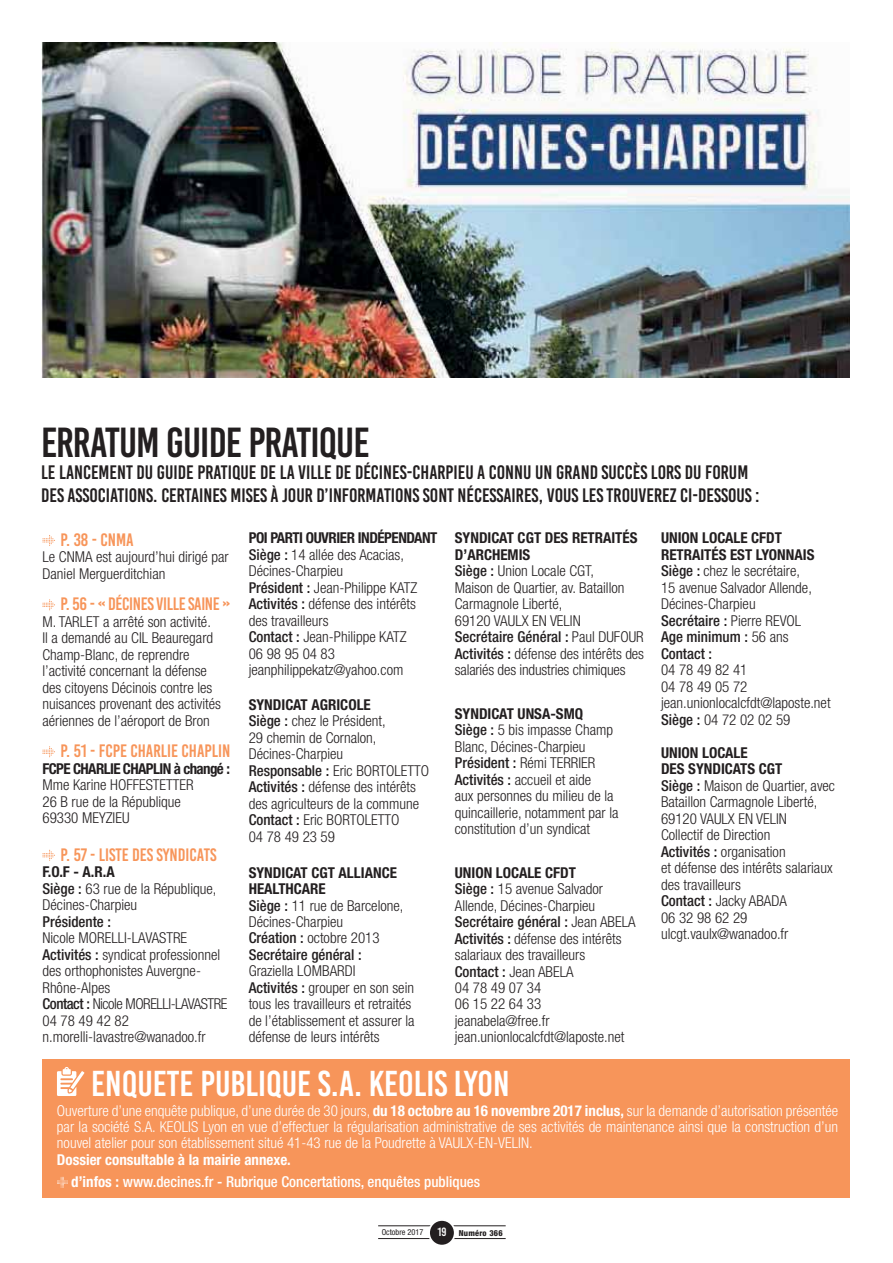
<style>
.page{position:relative;width:893px;height:1263px;background:#fff}
.page>*{position:absolute;margin:0;border:0;box-sizing:border-box;transform-origin:0 0}
.t1{font:42px "Bebas Kai";letter-spacing:-.02em;color:#231f20}
.t2{font:36px "Bebas Kai";color:#fff}
.t3{font:19.5px/22.5px "Bebas Kai";color:#231f20}
.t4{font:18px "Bebas Kai";color:#f7955a}
.t5{font:18px "Bebas Kai";letter-spacing:-.02em;color:#f7955a}
.t6{font:300 condensed 15px/16.5px "Helvetica Neue";color:#231f20}
.t7{font:300 condensed 15px/16.5px "Helvetica Neue";color:#fff;text-align:justify}
.t8{font:500 condensed 15px/22.5px "Helvetica Neue";color:#fff}
.t9{font:700 condensed 15px "Helvetica Neue";letter-spacing:-.04em;color:#231f20}
.t10{font:500 condensed 15px "Helvetica Neue";color:#231f20}
.t11{font:condensed 8.25px "Helvetica Neue";color:#231f20}
.s1{font-weight:700}
.s2{font-weight:500}
.s3{font-family:"Bebas Kai";font-stretch:normal;font-size:12px;color:#fff}
.s4{font-weight:800}
</style>
<div class="page">
<hr style="left:378px;top:1238px;width:128px;height:1px;background:#231f20">
<hr style="left:378px;top:1226px;width:128px;height:1px;background:#231f20">
<div style="left:429px;top:1220px;width:26px;height:26px;background:#231f20;border-radius:50%"></div>
<div style="left:428px;top:1219px;width:28px;height:28px;border:2px solid #fff;border-radius:50%"></div>
<div style="left:43px;top:1060px;width:807px;height:138px;background:#f7955a"></div>
<svg style="left:57px;top:1067px;width:27px;height:29px"></svg>
<svg style="left:57px;top:1177px;width:11px;height:11px"></svg>
<svg style="left:43px;top:535px;width:12px;height:11px"></svg>
<svg style="left:43px;top:599px;width:12px;height:11px"></svg>
<svg style="left:43px;top:746px;width:12px;height:11px"></svg>
<svg style="left:43px;top:850px;width:12px;height:11px"></svg>
<img style="left:41px;top:43px;width:808px;height:335px">
<h1 class="t1" style="left:41px;top:418px;width:330px">ERRATUM GUIDE PRATIQUE</h1>
<h3 class="t3" style="left:41px;top:461px;width:720px">LE LANCEMENT DU GUIDE PRATIQUE DE LA VILLE DE DÉCINES-CHARPIEU A CONNU UN GRAND SUCCÈS LORS DU FORUM<br>DES ASSOCIATIONS. CERTAINES MISES À JOUR D’INFORMATIONS SONT NÉCESSAIRES, VOUS LES TROUVEREZ CI-DESSOUS :</h3>
<p class="t4" style="left:60px;top:529px;width:75px">P. 38 - CNMA</p>
<p class="t6" style="left:43px;top:550px;width:188px">Le CNMA est aujourd’hui dirigé par<br>Daniel Merguerditchian</p>
<p class="t5" style="left:60px;top:594px;width:161px">P. 56 - DÉCINES VILLE SAINE</p>
<p class="t6" style="left:43px;top:615px;width:180px">M. TARLET a arrêté son activité.<br>Il a demandé au CIL Beauregard<br>Champ-Blanc, de reprendre l’activité concernant la défense des citoyens Décinois contre les nuisances provenant des activités aériennes de l’aéroport de Bron</p>
<p class="t4" style="left:60px;top:741px;width:171px">P. 51 - FCPE CHARLIE CHAPLIN</p>
<p class="t9" style="left:43px;top:763px;width:189px">FCPE CHARLIE CHAPLIN à changé :</p>
<p class="t6" style="left:43px;top:778px;width:153px">Mme Karine HOFFESTETTER<br>26 B rue de la République<br>69330 MEYZIEU</p>
<p class="t4" style="left:60px;top:844px;width:157px">P. 57 - LISTE DES SYNDICATS</p>
<p class="t6" style="left:43px;top:865px;width:175px"><span class="s1">F.O.F - A.R.A<br></span><span class="s2">Siège :</span> 63 rue de la République,<br>Décines-Charpieu</p>
<p class="t10" style="left:43px;top:916px;width:70px">Présidente :</p>
<p class="t6" style="left:43px;top:931px;width:186px">Nicole MORELLI-LAVASTRE<br><span class="s2">Activités :</span> syndicat professionnel des orthophonistes Auvergne-<br>Rhône-Alpes<br><span class="s2">Contact :</span> Nicole MORELLI-LAVASTRE<br>04 78 49 42 82 n.morelli-lavastre@wanadoo.fr</p>
<p class="t6" style="left:249px;top:531px;width:190px"><span class="s1">POI PARTI OUVRIER INDÉPENDANT<br></span><span class="s2">Siège :</span> 14 allée des Acacias,<br>Décines-Charpieu<br><span class="s2">Président :</span> Jean-Philippe KATZ<br><span class="s2">Activités :</span> défense des intérêts des travailleurs<br><span class="s2">Contact :</span> Jean-Philippe KATZ<br>06 98 95 04 83 jeanphilippekatz@yahoo.com</p>
<p class="t6" style="left:249px;top:697px;width:182px"><span class="s1">SYNDICAT AGRICOLE<br></span><span class="s2">Siège :</span> chez le Président,<br>29 chemin de Cornalon,<br>Décines-Charpieu<br><span class="s2">Responsable :</span> Eric BORTOLETTO<br><span class="s2">Activités :</span> défense des intérêts des agriculteurs de la commune<br><span class="s2">Contact :</span> Eric BORTOLETTO<br>04 78 49 23 59</p>
<p class="t6" style="left:249px;top:865px;width:156px"><span class="s1">SYNDICAT CGT ALLIANCE<br>HEALTHCARE<br></span><span class="s2">Siège :</span> 11 rue de Barcelone,<br>Décines-Charpieu<br><span class="s2">Création :</span> octobre 2013<br><span class="s2">Secrétaire général :</span></p>
<p class="t6" style="left:249px;top:964px;width:167px">Graziella LOMBARDI<br><span class="s2">Activités :</span> grouper en son sein tous les travailleurs et retraités de l’établissement et assurer la défense de leurs intérêts</p>
<p class="t6" style="left:455px;top:531px;width:191px"><span class="s1">SYNDICAT CGT DES RETRAITÉS<br>D’ARCHEMIS<br></span><span class="s2">Siège :</span> Union Locale CGT,<br>Maison de Quartier, av. Bataillon<br>Carmagnole Liberté,<br>69120 VAULX EN VELIN<br><span class="s2">Secrétaire Général :</span> Paul DUFOUR<br><span class="s2">Activités :</span> défense des intérêts des salariés des industries chimiques</p>
<p class="t6" style="left:455px;top:706px;width:165px"><span class="s1">SYNDICAT UNSA-SMQ<br></span><span class="s2">Siège :</span> 5 bis impasse Champ<br>Blanc, Décines-Charpieu<br><span class="s2">Président :</span> Rémi TERRIER<br><span class="s2">Activités :</span> accueil et aide<br>aux personnes du milieu de la quincaillerie, notamment par la constitution d’un syndicat</p>
<p class="t6" style="left:455px;top:865px;width:182px"><span class="s1">UNION LOCALE CFDT<br></span><span class="s2">Siège :</span> 15 avenue Salvador<br>Allende, Décines-Charpieu<br><span class="s2">Secrétaire général :</span> Jean ABELA<br><span class="s2">Activités :</span> défense des intérêts salariaux des travailleurs<br><span class="s2">Contact :</span> Jean ABELA<br>04 78 49 07 34<br>06 15 22 64 33 jeanabela@free.fr jean.unionlocalcfdt@laposte.net</p>
<p class="t6" style="left:661px;top:531px;width:155px"><span class="s1">UNION LOCALE CFDT<br>RETRAITÉS EST LYONNAIS<br></span><span class="s2">Siège :</span> chez le secrétaire,<br>15 avenue Salvador Allende,<br>Décines-Charpieu<br><span class="s2">Secrétaire :</span> Pierre REVOL<br><span class="s2">Age minimum :</span> 56 ans<br><span class="s2">Contact :</span></p>
<p class="t6" style="left:661px;top:663px;width:171px">04 78 49 82 41<br>04 78 49 05 72 jean.unionlocalcfdt@laposte.net<br><span class="s2">Siège :</span> 04 72 02 02 59</p>
<p class="t6" style="left:661px;top:745px;width:176px"><span class="s1">UNION LOCALE<br>DES SYNDICATS CGT<br></span><span class="s2">Siège :</span> Maison de Quartier, avec<br>Bataillon Carmagnole Liberté,<br>69120 VAULX EN VELIN<br>Collectif de Direction<br><span class="s2">Activités :</span> organisation<br>et défense des intérêts salariaux des travailleurs<br><span class="s2">Contact :</span> Jacky ABADA<br>06 32 98 62 29 ulcgt.vaulx@wanadoo.fr</p>
<h2 class="t2" style="left:91px;top:1063px;width:420px">ENQUETE PUBLIQUE S.A. KEOLIS LYON</h2>
<p class="t7" style="left:57px;top:1103px;width:783px">Ouverture d’une enquête publique, d’une durée de 30 jours, <span class="s1">du 18 octobre au 16 novembre 2017 inclus,</span> sur la demande d’autorisation présentée par la société S.A. KEOLIS Lyon en vue d’effectuer la régularisation administrative de ses activités de maintenance ainsi que la construction d’un nouvel atelier pour son établissement situé 41-43 rue de la Poudrette à VAULX-EN-VELIN.</p>
<p class="t8" style="left:71px;top:1150px;width:411px;text-indent:-14px"><span class="s1">Dossier consultable à la mairie annexe.<br>d’infos :</span> www.decines.fr - Rubrique Concertations, enquêtes publiques</p>
<p class="t11" style="left:382px;top:1229px;width:122px">Octobre 2017 <span class="s3">19</span> <span class="s4">Numéro 366</span></p>
</div>
